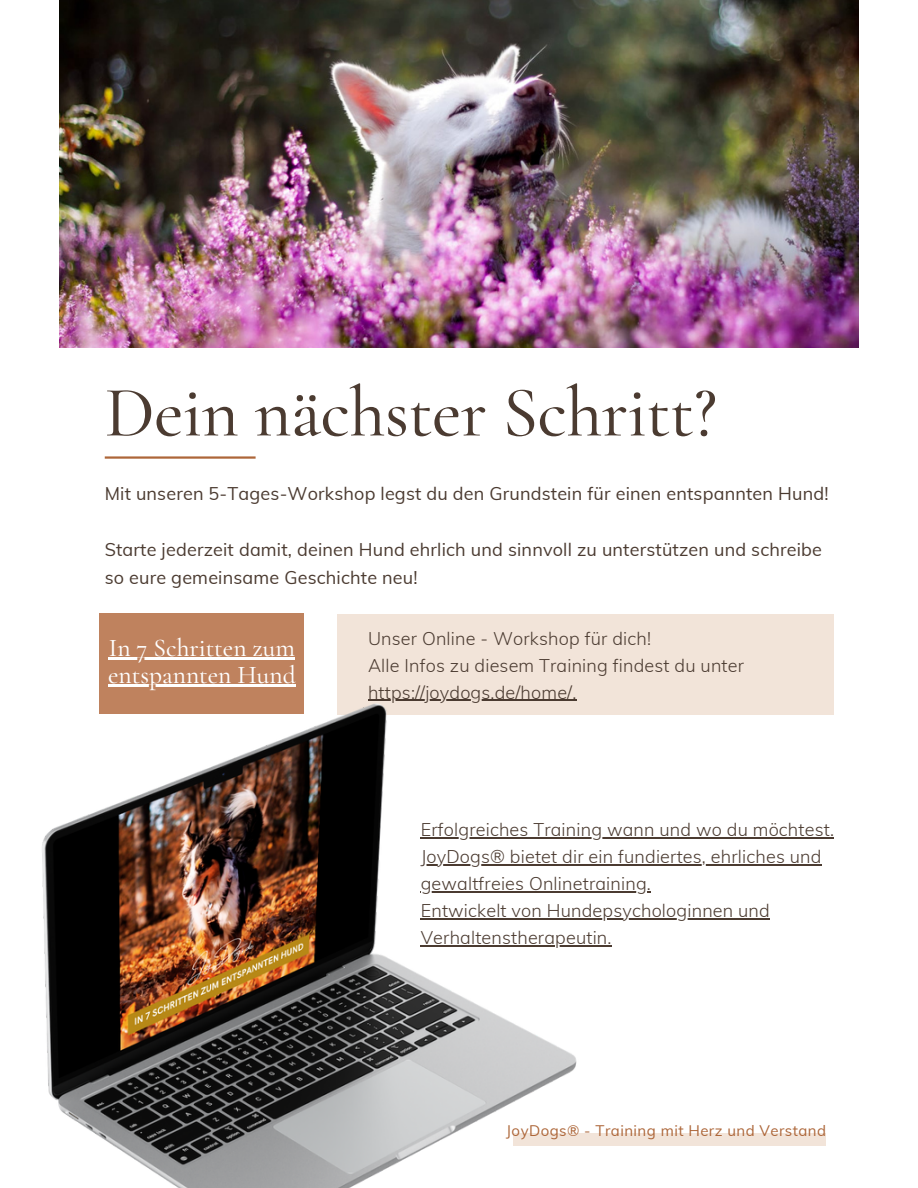
<style>
.page{position:relative;width:918px;height:1188px;background:#fff}
.page>*{position:absolute;margin:0;border:0;box-sizing:border-box;transform-origin:0 0}
.t1{font:500 72px "Cormorant Garamond";letter-spacing:-.01em;color:#4b3b31}
.t2{font:500 25.5px/27px "Cormorant Garamond";color:#fff}
.t3{font:300 18px/27px "Muli";letter-spacing:.01em;color:#4b3b31}
.t4{font:18px/28.2px "Muli";letter-spacing:.01em;color:#4b3b31}
.t5{font:15px "Muli";letter-spacing:.03em;color:#ad6639}
</style>
<div class="page">
<img style="left:59px;top:0;width:800px;height:347px">
<div style="left:513px;top:1134px;width:313px;height:12px;background:#f2e4d9"></div>
<hr style="left:105px;top:456px;width:151px;height:3px;background:#ad6639">
<div style="left:100px;top:613px;width:204px;height:101px;background:#bf825e"></div>
<div style="left:338px;top:614px;width:496px;height:101px;background:#f2e4d9"></div>
<img style="left:42px;top:633px;width:747px;height:555px">
<hr style="left:109px;top:658px;width:186px;height:2px;background:#fff">
<hr style="left:108px;top:685px;width:188px;height:2px;background:#fff">
<hr style="left:368px;top:700px;width:209px;height:1px;background:#4b3b31">
<hr style="left:421px;top:838px;width:413px;height:1px;background:#4b3b31">
<hr style="left:421px;top:865px;width:401px;height:1px;background:#4b3b31">
<hr style="left:421px;top:892px;width:230px;height:1px;background:#4b3b31">
<hr style="left:421px;top:919px;width:349px;height:1px;background:#4b3b31">
<hr style="left:421px;top:946px;width:191px;height:1px;background:#4b3b31">
<p class="t1" style="left:105px;top:369px;width:614px">Dein nächster Schritt?</p>
<p class="t4" style="left:105px;top:479px;width:725px">Mit unseren 5-Tages-Workshop legst du den Grundstein für einen entspannten Hund!</p>
<p class="t4" style="left:105px;top:535px;width:719px">Starte jederzeit damit, deinen Hund ehrlich und sinnvoll zu unterstützen und schreibe so eure gemeinsame Geschichte neu!</p>
<p class="t2" style="left:108px;top:634px;width:189px">In 7 Schritten zum entspannten Hund</p>
<p class="t3" style="left:368px;top:624px;width:284px">Unser Online - Workshop für dich!</p>
<p class="t3" style="left:368px;top:651px;width:378px">Alle Infos zu diesem Training findest du unter</p>
<p class="t3" style="left:368px;top:678px;width:210px">https://joydogs.de/home/.</p>
<p class="t3" style="left:421px;top:816px;width:415px">Erfolgreiches Training wann und wo du möchtest.</p>
<p class="t3" style="left:421px;top:843px;width:402px">JoyDogs® bietet dir ein fundiertes, ehrliches und gewaltfreies Onlinetraining.</p>
<p class="t3" style="left:421px;top:897px;width:351px">Entwickelt von Hundepsychologinnen und<br>Verhaltenstherapeutin.</p>
<p class="t5" style="left:506px;top:1121px;width:321px">JoyDogs® - Training mit Herz und Verstand</p>
</div>
